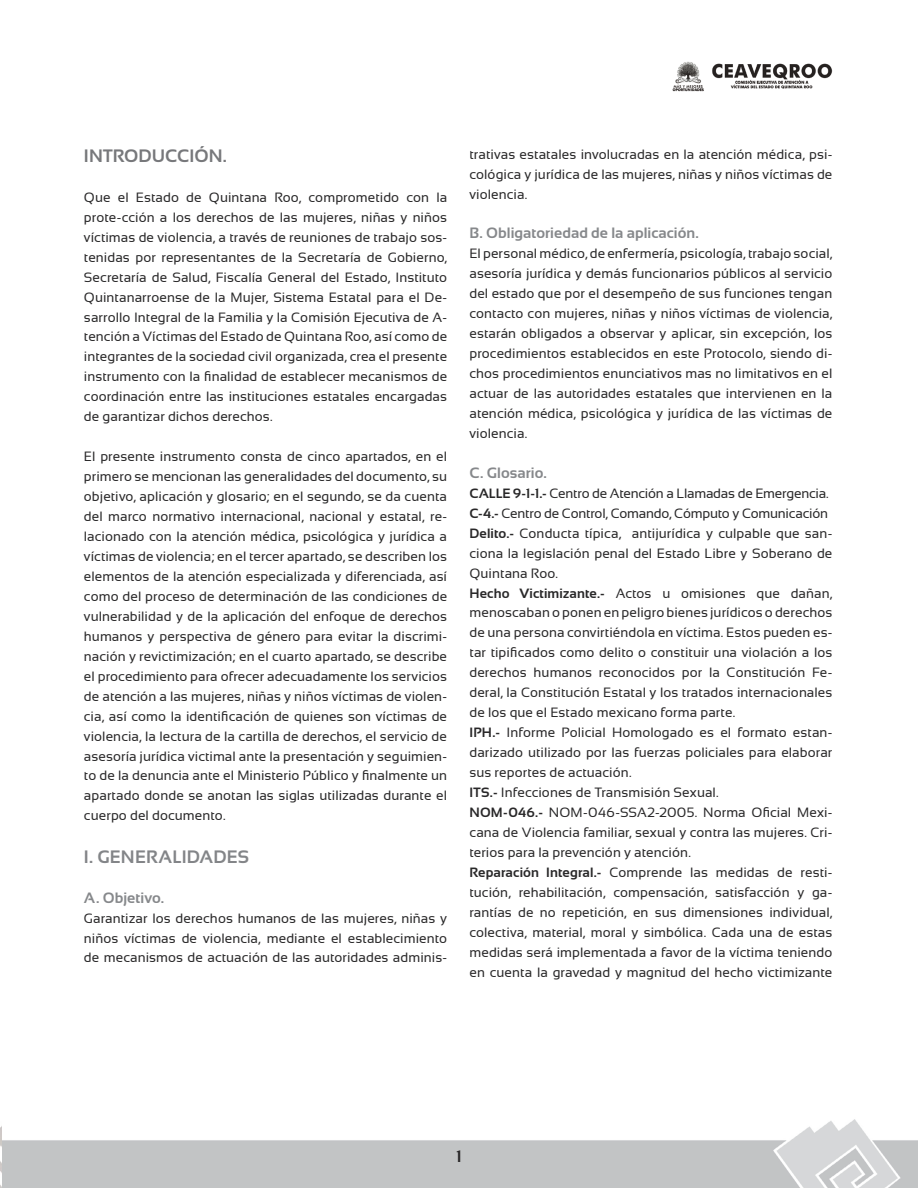
<style>
.page{position:relative;width:918px;height:1188px;background:#fff}
.page>*{position:absolute;margin:0;border:0;box-sizing:border-box;transform-origin:0 0}
.t1{font:700 18px "Sansation";letter-spacing:.01em;color:#838588}
.t2{font:700 18px "Sansation";color:#77787b}
.t3{font:700 16.5px "Sansation";color:#292829}
.t4{font:700 15px "Sansation";letter-spacing:.005em;color:#86888b}
.t5{font:13.5px/20px "Sansation";letter-spacing:.005em;color:#292829;text-align:justify}
.s1{font-weight:700}
</style>
<div class="page">
<img style="left:2px;top:1119px;width:916px;height:69px">
<img style="left:672px;top:61px;width:161px;height:31px">
<img style="left:0;top:1126px;width:2px;height:62px">
<h1 class="t2" style="left:84px;top:146px;width:18px">Introducción</h1>
<h1 class="t2" style="left:223px;top:146px;width:6px">.</h1>
<p class="t5" style="left:84px;top:187px;width:365px">Que el Estado de Quintana Roo, comprometido con la prote-cción a los derechos de las mujeres, niñas y niños víctimas de violencia, a través de reuniones de trabajo sos&shy;tenidas por representantes de la Secretaría de Gobierno, Secretaría de Salud, Fiscalía General del Estado, Instituto Quintanarroense de la Mujer, Sistema Estatal para el De&shy;sarrollo Integral de la Familia y la Comisión Ejecutiva de A&shy;tención a Víctimas del Estado de Quintana Roo, así como de integrantes de la sociedad civil organizada, crea el presente instrumento con la finalidad de establecer mecanismos de coordinación entre las instituciones estatales encargadas de garantizar dichos derechos.</p>
<p class="t5" style="left:84px;top:447px;width:365px">El presente instrumento consta de cinco apartados, en el primero se mencionan las generalidades del documento, su objetivo, aplicación y glosario; en el segundo, se da cuenta del marco normativo internacional, nacional y estatal, re&shy;lacionado con la atención médica, psicológica y jurídica a víctimas de violencia; en el tercer apartado, se describen los elementos de la atención especializada y diferenciada, así como del proceso de determinación de las condiciones de vulnerabilidad y de la aplicación del enfoque de derechos humanos y perspectiva de género para evitar la discrimi&shy;nación y revictimización; en el cuarto apartado, se describe el procedimiento para ofrecer adecuadamente los servicios de atención a las mujeres, niñas y niños víctimas de violen&shy;cia, así como la identificación de quienes son víctimas de violencia, la lectura de la cartilla de derechos, el servicio de asesoría jurídica victimal ante la presentación y seguimien&shy;to de la denuncia ante el Ministerio Público y finalmente un apartado donde se anotan las siglas utilizadas durante el cuerpo del documento.</p>
<h1 class="t1" style="left:84px;top:846px;width:167px">I. GENERALIDADES</h1>
<p class="t4" style="left:84px;top:889px;width:82px">A. Objetivo.</p>
<p class="t5" style="left:84px;top:908px;width:365px">Garantizar los derechos humanos de las mujeres, niñas y niños víctimas de violencia, mediante el establecimiento de mecanismos de actuación de las autoridades adminis-</p>
<p class="t5" style="left:469px;top:144px;width:364px">trativas estatales involucradas en la atención médica, psi&shy;cológica y jurídica de las mujeres, niñas y niños víctimas de violencia.</p>
<p class="t4" style="left:469px;top:225px;width:231px">B. Obligatoriedad de la aplicación.</p>
<p class="t5" style="left:469px;top:244px;width:364px">El personal médico, de enfermería, psicología, trabajo social, asesoría jurídica y demás funcionarios públicos al servicio del estado que por el desempeño de sus funciones tengan contacto con mujeres, niñas y niños víctimas de violencia, estarán obligados a observar y aplicar, sin excepción, los procedimientos establecidos en este Protocolo, siendo di&shy;chos procedimientos enunciativos mas no limitativos en el actuar de las autoridades estatales que intervienen en la atención médica, psicológica y jurídica de las víctimas de violencia.</p>
<p class="t4" style="left:469px;top:464px;width:79px">C. Glosario.</p>
<p class="t5" style="left:469px;top:483px;width:365px;text-align:left"><span class="s1">CALLE 9-1-1.-</span> Centro de Atención a Llamadas de Emergencia.<br><span class="s1">C-4.-</span> Centro de Control, Comando, Cómputo y Comunicación <span class="s1">Delito.-</span> Conducta típica, antijurídica y culpable que san&shy;ciona la legislación penal del Estado Libre y Soberano de Quintana Roo.<br><span class="s1">Hecho Victimizante.-</span> Actos u omisiones que dañan, menoscaban o ponen en peligro bienes jurídicos o derechos de una persona convirtiéndola en víctima. Estos pueden es&shy;tar tipificados como delito o constituir una violación a los derechos humanos reconocidos por la Constitución Fe&shy;deral, la Constitución Estatal y los tratados internacionales de los que el Estado mexicano forma parte.<br><span class="s1">IPH.-</span> Informe Policial Homologado es el formato estan&shy;darizado utilizado por las fuerzas policiales para elaborar sus reportes de actuación.<br><span class="s1">ITS.-</span> Infecciones de Transmisión Sexual.<br><span class="s1">NOM-046.-</span> NOM-046-SSA2-2005. Norma Oficial Mexi&shy;cana de Violencia familiar, sexual y contra las mujeres. Cri&shy;terios para la prevención y atención.<br><span class="s1">Reparación Integral.-</span> Comprende las medidas de resti&shy;tución, rehabilitación, compensación, satisfacción y ga&shy;rantías de no repetición, en sus dimensiones individual, colectiva, material, moral y simbólica. Cada una de estas medidas será implementada a favor de la víctima teniendo en cuenta la gravedad y magnitud del hecho victimizante</p>
<p class="t3" style="left:456px;top:1147px;width:7px">1</p>
</div>
